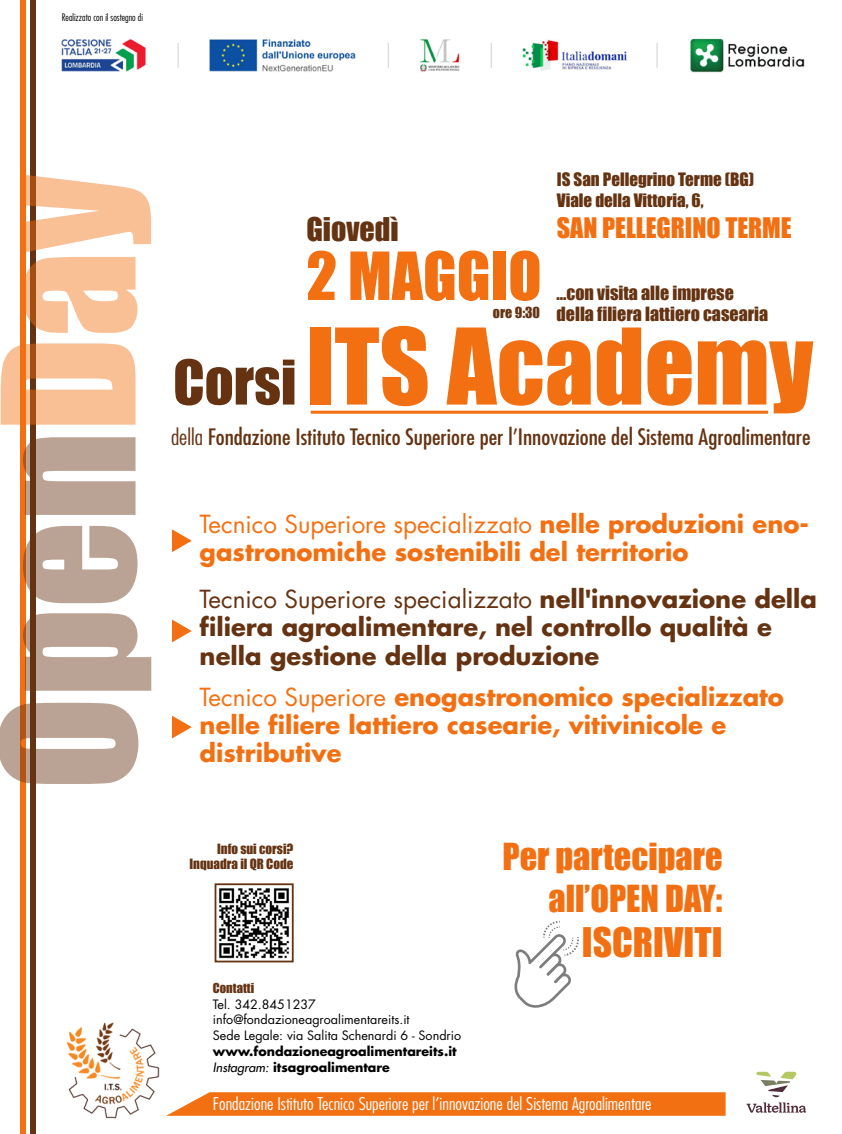
<style>
.page{position:relative;width:842px;height:1134px;background:#fff}
.page>*{position:absolute;margin:0;border:0;box-sizing:border-box;transform-origin:0 0}
.t1{font:97.5px "Impact";color:#f37012}
.t2{font:61.3px "Impact";color:#f37012}
.t3{font:37.5px "Impact";color:#f37012}
.t4{font:34.2px/41.1px "Impact";color:#f37012;text-align:right}
.t5{font:30px "Impact";color:#653312}
.t6{font:26px "Impact";color:#f37012}
.t7{font:700 24.3px/28.4px "Futura";color:#f37012}
.t8{font:700 24.3px/28.4px "Futura";color:#653312}
.t9{font:condensed 22px "Futura";color:#653312;scale:1.07 1}
.t10{font:18px/21.6px "Impact";color:#653312}
.t11{font:300 condensed 17.2px "Futura";color:#fff;scale:1.07 1}
.t12{font:17px/20.4px "Impact";color:#653312}
.t13{font:14px "Impact";color:#653312}
.t14{font:13px/15.6px "Impact";color:#653312;text-align:right}
.t15{font:12.6px/15.7px "Futura";color:#000}
.t16{font:700 12.6px/15.7px "Futura";color:#000}
.t17{font:12.6px "Impact";color:#653312}
.t18{font:300 condensed 10px "Futura";color:#000}
.s1{font-size:56.9px;color:#653312}
.s2{font-weight:300}
.s3{font-weight:400}
.s4{font-weight:400;font-style:italic}
</style>
<div class="page">
<img style="left:61px;top:38px;width:744px;height:35px">
<hr style="left:311px;top:411px;width:457px;height:3px;background:#f37012">
<div style="left:30px;top:0;width:5px;height:1134px;background:#653312"></div>
<div style="left:20px;top:0;width:6px;height:1134px;background:#f37012"></div>
<svg style="left:514px;top:921px;width:65px;height:87px"></svg>
<img style="left:218px;top:888px;width:72px;height:71px">
<div style="left:215px;top:883px;width:79px;height:79px;border:2px solid #653312"></div>
<svg style="left:172px;top:529px;width:20px;height:23px"></svg>
<svg style="left:172px;top:619px;width:20px;height:23px"></svg>
<svg style="left:172px;top:716px;width:20px;height:22px"></svg>
<img style="left:66px;top:1022px;width:94px;height:97px">
<svg style="left:166px;top:1092px;width:560px;height:24px;background:#f3781f"></svg>
<svg style="left:746px;top:1072px;width:60px;height:41px"></svg>
<svg style="left:0;top:703px;width:138px;height:81px"></svg>
<svg style="left:23px;top:613px;width:128px;height:78px"></svg>
<svg style="left:23px;top:526px;width:115px;height:77px"></svg>
<svg style="left:23px;top:437px;width:113px;height:78px"></svg>
<svg style="left:1px;top:343px;width:135px;height:82px;background:#f5bd96"></svg>
<svg style="left:26px;top:175px;width:125px;height:158px"></svg>
<p class="t18" style="left:62px;top:12px;width:83px">Realizzato con il sostegno di</p>
<p class="t12" style="left:557px;top:169px;width:199px">IS San Pellegrino Terme (BG)<br>Viale della Vittoria, 6,</p>
<p class="t6" style="left:557px;top:208px;width:236px">SAN PELLEGRINO TERME</p>
<p class="t5" style="left:306px;top:206px;width:94px">Giovedì</p>
<h2 class="t2" style="left:306px;top:228px;width:237px">2 MAGGIO</h2>
<p class="t10" style="left:556px;top:281px;width:213px">...con visita alle imprese della filiera lattiero casearia</p>
<h1 class="t1" style="left:173px;top:291px;width:642px"><span class="s1">Corsi</span> ITS Academy</h1>
<p class="t13" style="left:493px;top:301px;width:49px">ore 9:30</p>
<p class="t9" style="left:171px;top:424px;width:599px"><span class="s2">della</span> Fondazione Istituto Tecnico Superiore per l’Innovazione del Sistema Agroalimentare</p>
<p class="t7" style="left:200px;top:509px;width:611px"><span class="s3">Tecnico Superiore specializzato</span> nelle produzioni eno&shy;gastronomiche sostenibili del territorio</p>
<p class="t8" style="left:200px;top:584px;width:619px"><span class="s3">Tecnico Superiore specializzato</span> nell'innovazione della filiera agroalimentare, nel controllo qualità e nella gestione della produzione</p>
<p class="t7" style="left:200px;top:682px;width:586px"><span class="s3">Tecnico Superiore</span> enogastronomico specializzato nelle filiere lattiero casearie, vitivinicole e distributive</p>
<p class="t14" style="left:189px;top:840px;width:105px">Info sui corsi?<br>Inquadra il QR Code</p>
<p class="t17" style="left:213px;top:978px;width:43px">Contatti</p>
<p class="t15" style="left:213px;top:996px;width:250px">Tel. 342.8451237 info@fondazioneagroalimentareits.it<br>Sede Legale: via Salita Schenardi 6 - Sondrio</p>
<p class="t16" style="left:213px;top:1043px;width:245px">www.fondazioneagroalimentareits.it<br><span class="s4">Instagram:</span> itsagroalimentare</p>
<h3 class="t4" style="left:502px;top:836px;width:221px">Per partecipare all’OPEN DAY:</h3>
<h3 class="t3" style="left:582px;top:913px;width:142px">ISCRIVITI</h3>
<p class="t11" style="left:213px;top:1094px;width:411px">Fondazione Istituto Tecnico Superiore per l’innovazione del Sistema Agroalimentare</p>
</div>
